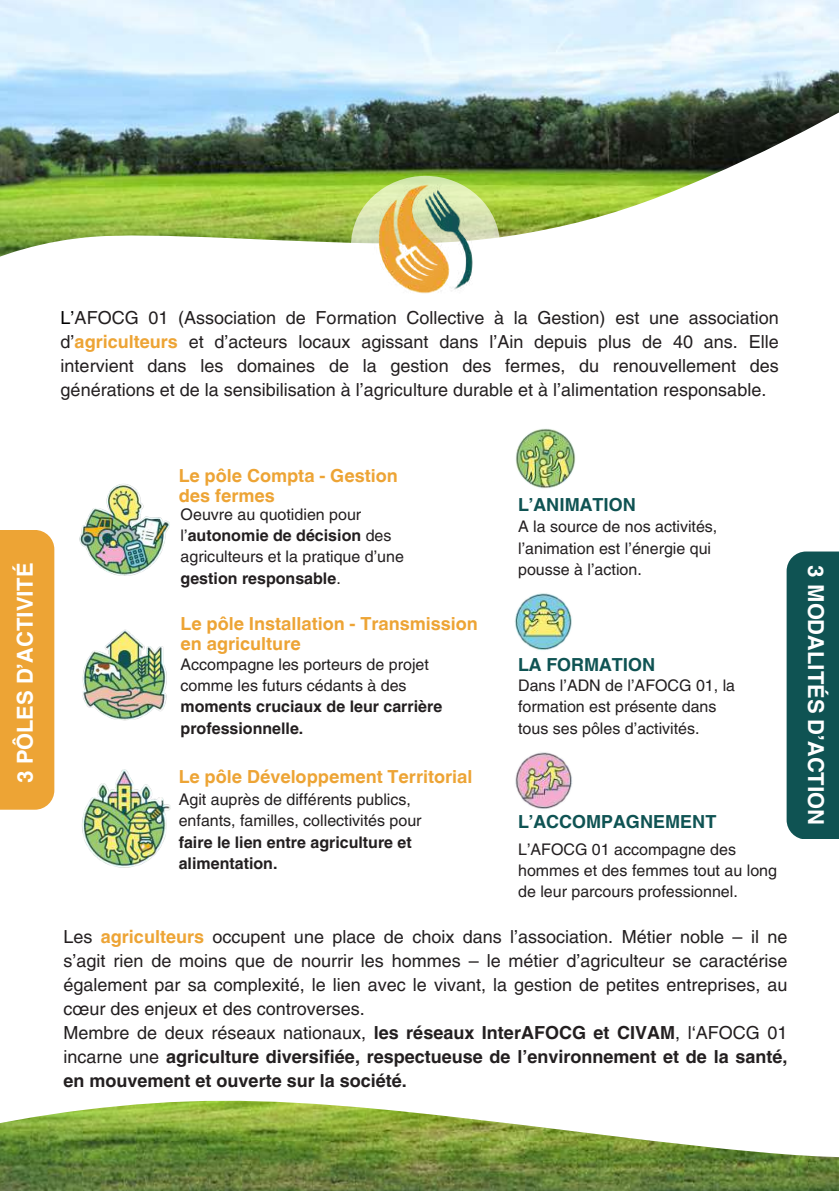
<style>
.page{position:relative;width:839px;height:1191px;background:#fff}
.page>*{position:absolute;margin:0;border:0;box-sizing:border-box;transform-origin:0 0}
.t1{font:700 22px "Helvetica Hebrew";color:#fff}
.t2{font:18px/24px "Helvetica LT Pro";color:#231f20}
.t3{font:700 18px/19.6px "Helvetica Hebrew";color:#eda435}
.t4{font:700 18px "Helvetica Hebrew";color:#0f5353}
.t5{font:16px/21.4px "Helvetica LT Pro";color:#231f20}
.t6{font:700 16px/21.4px "Helvetica LT Pro";color:#231f20}
.s1{color:#000}
.s2{font-weight:700;color:#eda435}
.s3{font-weight:700}
</style>
<div class="page">
<img style="left:0;top:0;width:838px;height:77px">
<img style="left:0;top:77px;width:838px;height:180px">
<svg style="left:351px;top:176px;width:149px;height:140px"></svg>
<img style="left:357px;top:170px;width:137px;height:136px">
<img style="left:79px;top:484px;width:91px;height:92px">
<img style="left:82px;top:629px;width:85px;height:92px">
<svg style="left:0;top:762px;width:838px;height:429px"></svg>
<img style="left:70px;top:765px;width:110px;height:110px">
<div style="left:0;top:530px;width:54px;height:280px;background:#eda435"></div>
<img style="left:514px;top:593px;width:58px;height:57px">
<img style="left:507px;top:752px;width:72px;height:63px">
<img style="left:516px;top:428px;width:60px;height:61px">
<div style="left:786px;top:552px;width:52px;height:287px;background:#0f5353"></div>
<div style="left:493px;top:815px;width:276px;height:94px;background:#fff;border-radius:18px"></div>
<p class="t1" style="left:17px;top:783px;width:222px;rotate:-90deg">3 PÔLES D’ACTIVITÉ</p>
<p class="t2" style="left:61px;top:308px;width:719px;text-align:justify"><span class="s1">L’</span>AFOCG 01 (Association de Formation Collective à la Gestion) est une association d’<span class="s2">agriculteurs</span> et d’acteurs locaux agissant dans l’Ain depuis plus de 40 ans. Elle intervient dans les domaines de la gestion des fermes, du renouvellement des générations et de la sensibilisation à l’agriculture durable et à l’alimentation responsable.</p>
<p class="t3" style="left:179px;top:468px;width:220px">Le pôle Compta - Gestion des fermes</p>
<p class="t5" style="left:181px;top:505px;width:225px">Oeuvre au quotidien pour l’<span class="s3">autonomie de décision</span> des agriculteurs et la pratique d’une <span class="s3">gestion responsable</span>.</p>
<p class="t3" style="left:181px;top:617px;width:299px">Le pôle Installation - Transmission en agriculture</p>
<p class="t5" style="left:181px;top:655px;width:250px">Accompagne les porteurs de projet comme les futurs cédants à des</p>
<p class="t6" style="left:181px;top:698px;width:263px">moments cruciaux de leur carrière professionnelle.</p>
<p class="t3" style="left:179px;top:770px;width:295px">Le pôle Développement Territorial</p>
<p class="t5" style="left:179px;top:790px;width:244px">Agit auprès de différents publics, enfants, familles, collectivités pour</p>
<p class="t6" style="left:179px;top:833px;width:234px">faire le lien entre agriculture et alimentation.</p>
<p class="t4" style="left:518px;top:498px;width:119px">L’ANIMATION</p>
<p class="t5" style="left:518px;top:518px;width:201px">A la source de nos activités, l’animation est l’énergie qui pousse à l’action.</p>
<p class="t4" style="left:518px;top:658px;width:139px">LA FORMATION</p>
<p class="t5" style="left:518px;top:676px;width:218px">Dans l’ADN de l’AFOCG 01, la formation est présente dans tous ses pôles d’activités.</p>
<p class="t4" style="left:518px;top:815px;width:200px">L’ACCOMPAGNEMENT</p>
<p class="t5" style="left:518px;top:840px;width:260px">L’AFOCG 01 accompagne des hommes et des femmes tout au long de leur parcours professionnel.</p>
<p class="t2" style="left:63px;top:926px;width:725px">Les <span class="s2">agriculteurs</span> occupent une place de choix dans l’association. Métier noble – il ne s’agit rien de moins que de nourrir les hommes – le métier d’agriculteur se caractérise également par sa complexité, le lien avec le vivant, la gestion de petites entreprises, au cœur des enjeux et des controverses.<br>Membre de deux réseaux nationaux, <span class="s3">les réseaux InterAFOCG et CIVAM</span>, l‘AFOCG 01 incarne une <span class="s3">agriculture diversifiée, respectueuse de l’environnement et de la santé, en mouvement et ouverte sur la société.</span></p>
<p class="t1" style="left:823px;top:565px;width:262px;rotate:90deg">3 MODALITÉS D’ACTION</p>
</div>
